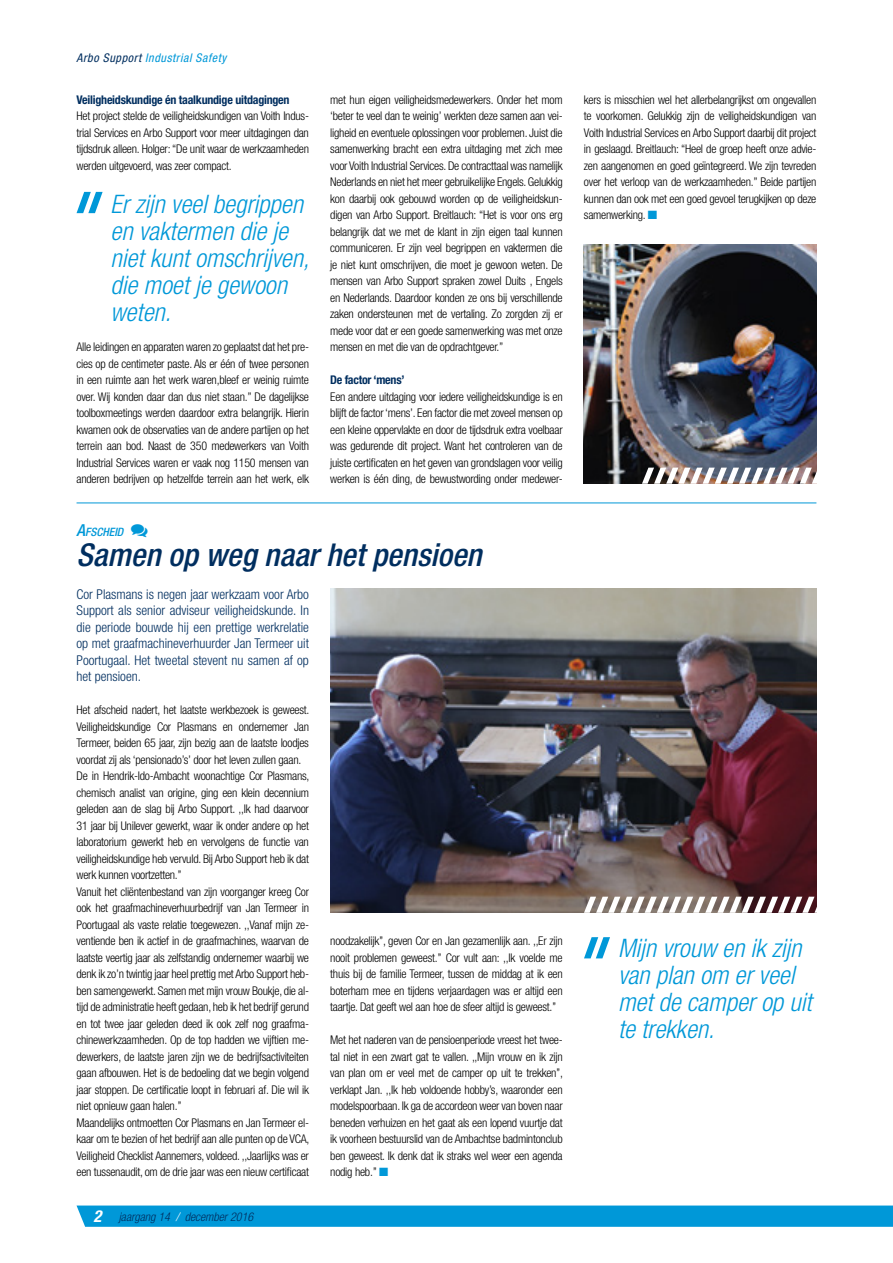
<style>
.page{position:relative;width:893px;height:1263px;background:#fff}
.page>*{position:absolute;margin:0;border:0;box-sizing:border-box;transform-origin:0 0}
.kop{font:italic 500 condensed 31.5px "Helvetica Neue LT Std";color:#002e5f}
.quote{font:italic 300 condensed 25.5px/27px "Helvetica Neue LT Std";color:#0098d8}
.t1{font:italic 700 condensed 16.5px "Helvetica Neue LT Std";color:#fff}
.inleiding{font:300 condensed 13.5px/16.5px "Helvetica Neue LT Std";color:#002e5f;text-align:justify}
.platte_tekst{font:300 condensed 12px/16.5px "Helvetica Neue LT Std";letter-spacing:-.02em;color:#000;text-align:justify}
.lopende_kop{font:700 condensed 12px "Helvetica Neue LT Std";letter-spacing:-.02em;color:#002e5f}
.t2{font:italic condensed 12px "Helvetica Neue LT Std";letter-spacing:.05em;color:#0098d8}
.t3{font:italic 300 condensed 12px "Helvetica Neue LT Std";color:#002e5f}
.pre-kop{font:italic 500 condensed 11.55px "Helvetica Neue LT Std";color:#0098d8}
.s1{color:#002e5f}
.s2{font-size:16.5px}
.s3{color:#0098d8}
.s4{color:#fff}
</style>
<div class="page">
<svg style="left:77px;top:1205px;width:816px;height:22px"></svg>
<hr style="left:77px;top:503px;width:739px;height:1px;background:#0098d8">
<img style="left:330px;top:589px;width:486px;height:323px">
<svg style="left:77px;top:192px;width:26px;height:21px"></svg>
<svg style="left:584px;top:937px;width:26px;height:21px"></svg>
<img style="left:584px;top:244px;width:232px;height:239px">
<svg style="left:642px;top:468px;width:175px;height:16px"></svg>
<svg style="left:584px;top:897px;width:233px;height:16px"></svg>
<p class="t2" style="left:77px;top:50px;width:151px"><span class="s1">Arbo Support</span> Industrial Safety</p>
<p class="lopende_kop" style="left:77px;top:92px;width:215px">Veiligheidskundige én taalkundige uitdagingen</p>
<p class="platte_tekst" style="left:77px;top:107px;width:234px">Het project stelde de veiligheidskundigen van Voith Indus&shy;trial Services en Arbo Support voor meer uitdagingen dan tijdsdruk alleen. Holger: “De unit waar de werkzaamheden werden uitgevoerd, was zeer compact.</p>
<p class="quote" style="left:111px;top:191px;width:200px">Er zijn veel begrippen en vaktermen die je niet kunt omschrijven, die moet je gewoon weten.</p>
<p class="platte_tekst" style="left:77px;top:338px;width:234px">Alle leidingen en apparaten waren zo geplaatst dat het pre&shy;cies op de centimeter paste. Als er één of twee personen in een ruimte aan het werk waren,bleef er weinig ruimte over. Wij konden daar dan dus niet staan.” De dagelijkse toolboxmeetings werden daardoor extra belangrijk. Hierin kwamen ook de observaties van de andere partijen op het terrein aan bod. Naast de 350 medewerkers van Voith Industrial Services waren er vaak nog 1150 mensen van anderen bedrijven op hetzelfde terrein aan het werk, elk</p>
<p class="platte_tekst" style="left:330px;top:91px;width:234px">met hun eigen veiligheidsmedewerkers. Onder het mom ‘beter te veel dan te weinig’ werkten deze samen aan vei&shy;ligheid en eventuele oplossingen voor problemen. Juist die samenwerking bracht een extra uitdaging met zich mee voor Voith Industrial Services. De contracttaal was namelijk Nederlands en niet het meer gebruikelijke Engels. Gelukkig kon daarbij ook gebouwd worden op de veiligheidskun&shy;digen van Arbo Support. Breitlauch: “Het is voor ons erg belangrijk dat we met de klant in zijn eigen taal kunnen communiceren. Er zijn veel begrippen en vaktermen die je niet kunt omschrijven, die moet je gewoon weten. De mensen van Arbo Support spraken zowel Duits , Engels en Nederlands. Daardoor konden ze ons bij verschillende zaken ondersteunen met de vertaling. Zo zorgden zij er mede voor dat er een goede samenwerking was met onze mensen en met die van de opdrachtgever.”</p>
<p class="lopende_kop" style="left:330px;top:372px;width:76px">De factor ‘mens’</p>
<p class="platte_tekst" style="left:330px;top:388px;width:234px">Een andere uitdaging voor iedere veiligheidskundige is en blijft de factor ‘mens’. Een factor die met zoveel mensen op een kleine oppervlakte en door de tijdsdruk extra voelbaar was gedurende dit project. Want het controleren van de juiste certificaten en het geven van grondslagen voor veilig werken is één ding, de bewustwording onder medewer-</p>
<p class="pre-kop" style="left:77px;top:525px;width:48px"><span class="s2">A</span>FSCHEID</p>
<p class="kop" style="left:77px;top:536px;width:407px">Samen op weg naar het pensioen</p>
<p class="inleiding" style="left:77px;top:585px;width:234px">Cor Plasmans is negen jaar werkzaam voor Arbo Support als senior adviseur veiligheidskunde. In die periode bouwde hij een prettige werkrelatie op met graafmachineverhuurder Jan Termeer uit Poortugaal. Het tweetal stevent nu samen af op het pensioen.</p>
<p class="platte_tekst" style="left:77px;top:701px;width:234px">Het afscheid nadert, het laatste werkbezoek is geweest.<br>Veiligheidskundige Cor Plasmans en ondernemer Jan Termeer, beiden 65 jaar, zijn bezig aan de laatste loodjes voordat zij als ‘pensionado’s’ door het leven zullen gaan.</p>
<p class="platte_tekst" style="left:77px;top:767px;width:234px">De in Hendrik-Ido-Ambacht woonachtige Cor Plasmans, chemisch analist van origine, ging een klein decennium geleden aan de slag bij Arbo Support. ,,Ik had daarvoor 31 jaar bij Unilever gewerkt, waar ik onder andere op het laboratorium gewerkt heb en vervolgens de functie van veiligheidskundige heb vervuld. Bij Arbo Support heb ik dat werk kunnen voortzetten.’’</p>
<p class="platte_tekst" style="left:77px;top:883px;width:234px">Vanuit het cliëntenbestand van zijn voorganger kreeg Cor ook het graafmachineverhuurbedrijf van Jan Termeer in Poortugaal als vaste relatie toegewezen. ,,Vanaf mijn ze&shy;ventiende ben ik actief in de graafmachines, waarvan de laatste veertig jaar als zelfstandig ondernemer waarbij we denk ik zo’n twintig jaar heel prettig met Arbo Support heb&shy;ben samengewerkt. Samen met mijn vrouw Boukje, die al&shy;tijd de administratie heeft gedaan, heb ik het bedrijf gerund en tot twee jaar geleden deed ik ook zelf nog graafma&shy;chinewerkzaamheden. Op de top hadden we vijftien me&shy;dewerkers, de laatste jaren zijn we de bedrijfsactiviteiten gaan afbouwen. Het is de bedoeling dat we begin volgend jaar stoppen. De certificatie loopt in februari af. Die wil ik niet opnieuw gaan halen.’’</p>
<p class="platte_tekst" style="left:77px;top:1114px;width:234px">Maandelijks ontmoetten Cor Plasmans en Jan Termeer el&shy;kaar om te bezien of het bedrijf aan alle punten op de VCA, Veiligheid Checklist Aannemers, voldeed. ,,Jaarlijks was er een tussenaudit, om de drie jaar was een nieuw certificaat</p>
<p class="platte_tekst" style="left:330px;top:932px;width:234px">noodzakelijk’’, geven Cor en Jan gezamenlijk aan. ,,Er zijn nooit problemen geweest.’’ Cor vult aan: ,,Ik voelde me thuis bij de familie Termeer, tussen de middag at ik een boterham mee en tijdens verjaardagen was er altijd een taartje. Dat geeft wel aan hoe de sfeer altijd is geweest.’’</p>
<p class="platte_tekst" style="left:330px;top:1031px;width:234px">Met het naderen van de pensioenperiode vreest het twee&shy;tal niet in een zwart gat te vallen. ,,Mijn vrouw en ik zijn van plan om er veel met de camper op uit te trekken’’, verklapt Jan. ,,Ik heb voldoende hobby’s, waaronder een modelspoorbaan. Ik ga de accordeon weer van boven naar beneden verhuizen en het gaat als een lopend vuurtje dat ik voorheen bestuurslid van de Ambachtse badmintonclub ben geweest. Ik denk dat ik straks wel weer een agenda nodig heb.’’ <span class="s3">■</span></p>
<h3 class="t1" style="left:94px;top:1206px;width:9px">2</h3>
<p class="t3" style="left:119px;top:1209px;width:136px">jaargang 14 <span class="s4">/</span> december 2016</p>
<p class="platte_tekst" style="left:584px;top:91px;width:234px">kers is misschien wel het allerbelangrijkst om ongevallen te voorkomen. Gelukkig zijn de veiligheidskundigen van Voith Industrial Services en Arbo Support daarbij dit project in geslaagd. Breitlauch: “Heel de groep heeft onze advie&shy;zen aangenomen en goed geïntegreerd. We zijn tevreden over het verloop van de werkzaamheden.” Beide partijen kunnen dan ook met een goed gevoel terugkijken op deze samenwerking. <span class="s3">■</span></p>
<p class="quote" style="left:618px;top:935px;width:195px">Mijn vrouw en ik zijn van plan om er veel met de camper op uit te trekken.</p>
</div>
